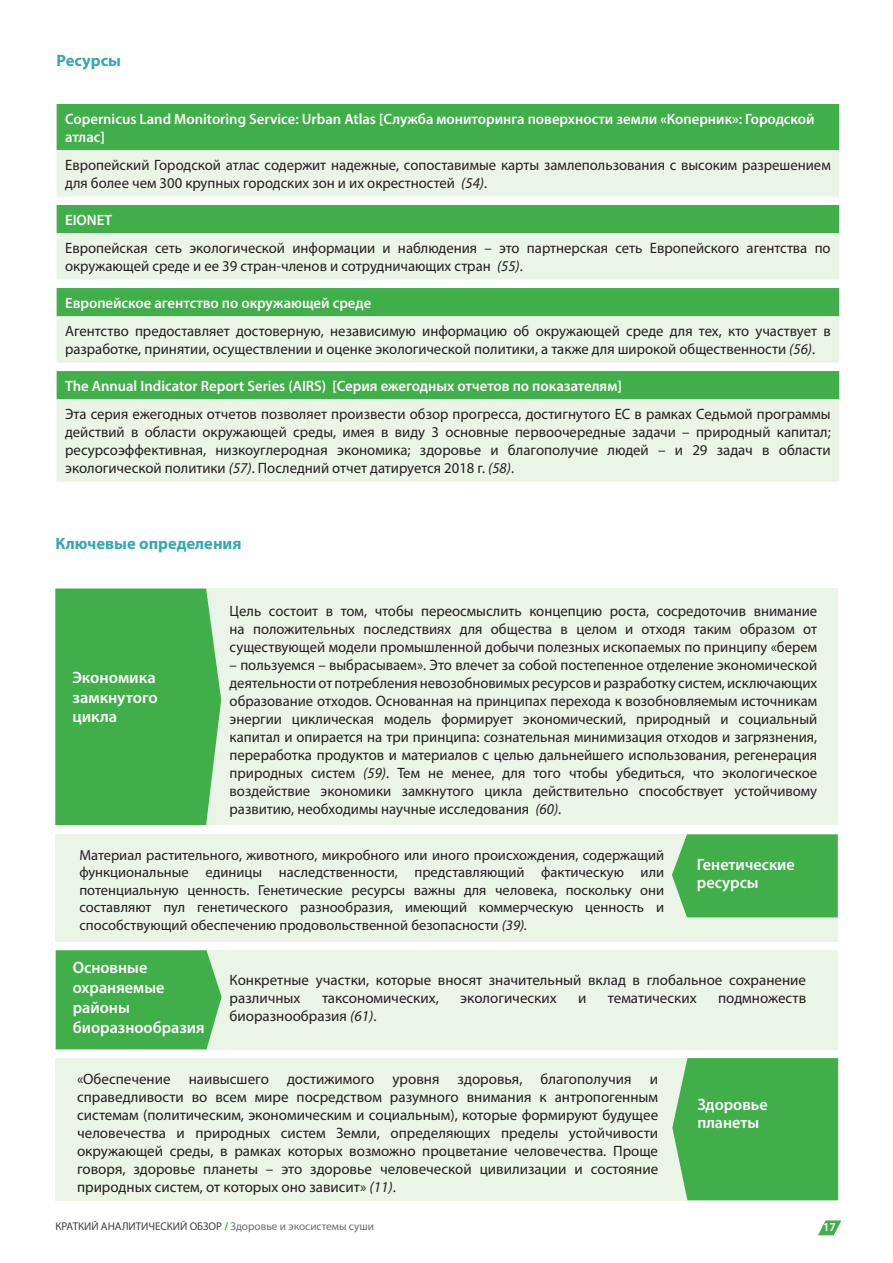
<style>
.page{position:relative;width:893px;height:1263px;background:#fff}
.page>*{position:absolute;margin:0;border:0;box-sizing:border-box;transform-origin:0 0}
.TestiKey-Resources{font:600 16.5px/19.8px "Myriad Pro";color:#fff}
.Testi_Reference{font:700 16.5px "Myriad Pro";color:#36a9af}
.sottotitoli_2{font:700 16.5px "Myriad Pro";color:#36a9af}
.TESTO_NORMALE{font:15px/18px "Myriad Pro";color:#231f20}
.TestiKey-Resources-2{font:15px/18px "Myriad Pro";color:#231f20;text-align:justify}
.TESTO_NORMALE-2{font:600 15px/18px "Myriad Pro";color:#fff}
.refe{font:14.55px/17.4px "Myriad Pro";color:#231f20;text-align:justify}
.t1{font:600 12px "Myriad Pro";color:#fff}
.t2{font:11.25px "Myriad Pro";color:#3e3e3f}
.s1{font-style:italic}
.s2{font-weight:700;color:#40ae49}
.s3{color:#6c6d70}
</style>
<div class="page">
<svg style="left:818px;top:1220px;width:23px;height:15px"></svg>
<div style="left:57px;top:104px;width:782px;height:46px;background:#40ae49"></div>
<svg style="left:57px;top:150px;width:782px;height:332px;background:#c0e3c0"></svg>
<div style="left:55px;top:589px;width:783px;height:236px;background:#eaf4e7"></div>
<div style="left:55px;top:834px;width:783px;height:108px;background:#eaf4e7"></div>
<div style="left:55px;top:589px;width:166px;height:236px;background:#40ae49"></div>
<div style="left:672px;top:834px;width:166px;height:83px;background:#40ae49"></div>
<div style="left:56px;top:950px;width:782px;height:99px;background:#eaf4e7"></div>
<div style="left:56px;top:1058px;width:782px;height:142px;background:#eaf4e7"></div>
<div style="left:56px;top:950px;width:166px;height:99px;background:#40ae49"></div>
<div style="left:672px;top:1058px;width:166px;height:142px;background:#40ae49"></div>
<p class="sottotitoli_2" style="left:57px;top:50px;width:66px">Ресурсы</p>
<p class="TESTO_NORMALE-2" style="left:65px;top:109px;width:751px">Copernicus Land Monitoring Service: Urban Atlas [Служба мониторинга поверхности земли «Коперник»: Городской атлас]</p>
<p class="TESTO_NORMALE" style="left:65px;top:156px;width:767px">Европейский Городской атлас содержит надежные, сопоставимые карты замлепользования с высоким разрешением для более чем 300 крупных городских зон и их окрестностей <span class="s1">(54)</span>.</p>
<p class="TESTO_NORMALE-2" style="left:65px;top:210px;width:49px">EIONET</p>
<p class="TESTO_NORMALE" style="left:65px;top:239px;width:767px">Европейская сеть экологической информации и наблюдения – это партнерская сеть Европейского агентства по окружающей среде и ее 39 стран-членов и сотрудничающих стран <span class="s1">(55)</span>.</p>
<p class="TESTO_NORMALE-2" style="left:65px;top:293px;width:308px">Европейское агентство по окружающей среде</p>
<p class="TESTO_NORMALE" style="left:65px;top:322px;width:767px">Агентство предоставляет достоверную, независимую информацию об окружающей среде для тех, кто участвует в разработке, принятии, осуществлении и оценке экологической политики, а также для широкой общественности <span class="s1">(56)</span>.</p>
<p class="TESTO_NORMALE-2" style="left:65px;top:376px;width:558px">The Annual Indicator Report Series (AIRS) [Серия ежегодных отчетов по показателям]</p>
<p class="TESTO_NORMALE" style="left:65px;top:405px;width:767px;text-align:justify">Эта серия ежегодных отчетов позволяет произвести обзор прогресса, достигнутого ЕС в рамках Седьмой программы действий в области окружающей среды, имея в виду 3 основные первоочередные задачи – природный капитал; ресурсоэффективная, низкоуглеродная экономика; здоровье и благополучие людей – и 29 задач в области экологической политики <span class="s1">(57)</span>. Последний отчет датируется 2018 г. <span class="s1">(58)</span>.</p>
<p class="Testi_Reference" style="left:55px;top:533px;width:188px">Ключевые определения</p>
<p class="TESTO_NORMALE" style="left:230px;top:601px;width:589px;text-align:justify">Цель состоит в том, чтобы переосмыслить концепцию роста, сосредоточив внимание на положительных последствиях для общества в целом и отходя таким образом от существующей модели промышленной добычи полезных ископаемых по принципу «берем</p>
<p class="TESTO_NORMALE" style="left:230px;top:655px;width:589px;text-align:justify">– пользуемся – выбрасываем». Это влечет за собой постепенное отделение экономической деятельности от потребления невозобновимых ресурсов и разработку систем, исключающих образование отходов. Основанная на принципах перехода к возобновляемым источникам энергии циклическая модель формирует экономический, природный и социальный капитал и опирается на три принципа: сознательная минимизация отходов и загрязнения, переработка продуктов и материалов с целью дальнейшего использования, регенерация природных систем <span class="s1">(59)</span>. Тем не менее, для того чтобы убедиться, что экологическое воздействие экономики замкнутого цикла действительно способствует устойчивому развитию, необходимы научные исследования <span class="s1">(60)</span>.</p>
<p class="refe" style="left:79px;top:846px;width:586px">Материал растительного, животного, микробного или иного происхождения, содержащий функциональные единицы наследственности, представляющий фактическую или потенциальную ценность. Генетические ресурсы важны для человека, поскольку они составляют пул генетического разнообразия, имеющий коммерческую ценность и способствующий обеспечению продовольственной безопасности <span class="s1">(39).</span></p>
<p class="TestiKey-Resources" style="left:72px;top:667px;width:87px">Экономика замкнутого цикла</p>
<p class="TestiKey-Resources" style="left:697px;top:855px;width:100px;line-height:18px">Генетические ресурсы</p>
<p class="TestiKey-Resources" style="left:73px;top:957px;width:133px">Основные охраняемые районы биоразнообразия</p>
<p class="TESTO_NORMALE" style="left:230px;top:971px;width:578px">Конкретные участки, которые вносят значительный вклад в глобальное сохранение различных</p>
<p class="TESTO_NORMALE" style="left:322px;top:989px;width:118px">таксономических,</p>
<p class="TESTO_NORMALE" style="left:460px;top:989px;width:98px">экологических</p>
<p class="TESTO_NORMALE" style="left:578px;top:989px;width:10px">и</p>
<p class="TESTO_NORMALE" style="left:608px;top:989px;width:90px">тематических</p>
<p class="TESTO_NORMALE" style="left:718px;top:989px;width:90px">подмножеств</p>
<p class="TESTO_NORMALE" style="left:230px;top:1007px;width:148px">биоразнообразия <span class="s1">(61)</span>.</p>
<p class="TestiKey-Resources-2" style="left:77px;top:1070px;width:583px">«Обеспечение наивысшего достижимого уровня здоровья, благополучия и справедливости во всем мире посредством разумного внимания к антропогенным системам (политическим, экономическим и социальным), которые формируют будущее человечества и природных систем Земли, определяющих пределы устойчивости окружающей среды, в рамках которых возможно процветание человечества. Проще говоря, здоровье планеты – это здоровье человеческой цивилизации и состояние природных систем, от которых оно зависит» <span class="s1">(11)</span>.</p>
<p class="TestiKey-Resources" style="left:697px;top:1095px;width:72px;line-height:18px">Здоровье планеты</p>
<p class="t2" style="left:55px;top:1219px;width:320px">КРАТКИЙ АНАЛИТИЧЕСКИЙ ОБЗОР <span class="s2">/</span> <span class="s3">Здоровье и экосистемы суши</span></p>
<p class="t1" style="left:823px;top:1219px;width:14px">17</p>
</div>
